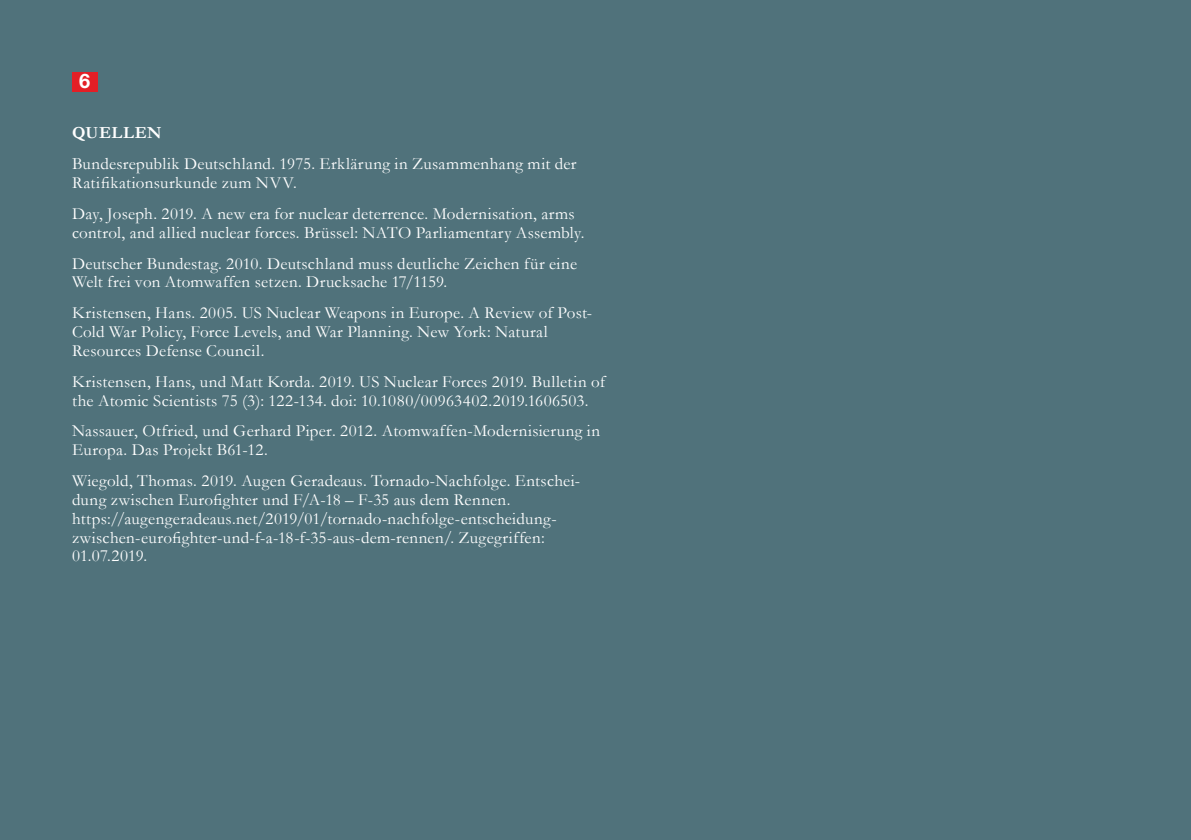
<style>
.page{position:relative;width:1191px;height:840px;background:#fff}
.page>*{position:absolute;margin:0;border:0;box-sizing:border-box;transform-origin:0 0}
.t1{font:700 20px "Helvetica Neue LT Std";color:#fff}
.t2{font:17px/18.8px "Garamond";letter-spacing:.02em;color:#fff}
.t3{font:700 17px "Garamond";letter-spacing:.03em;color:#fff}
</style>
<div class="page">
<div style="left:0;top:0;width:1191px;height:839px;background:#50727b"></div>
<div style="left:72px;top:72px;width:25px;height:20px;background:#e31f26"></div>
<p class="t1" style="left:79px;top:69px;width:13px">6</p>
<p class="t3" style="left:72px;top:121px;width:91px">QUELLEN</p>
<p class="t2" style="left:72px;top:154px;width:506px">Bundesrepublik Deutschland. 1975. Erklärung in Zusammenhang mit der<br>Ratifikationsurkunde zum NVV.</p>
<p class="t2" style="left:72px;top:204px;width:514px">Day, Joseph. 2019. A new era for nuclear deterrence. Modernisation, arms control, and allied nuclear forces. Brüssel: NATO Parliamentary Assembly.</p>
<p class="t2" style="left:72px;top:253px;width:506px">Deutscher Bundestag. 2010. Deutschland muss deutliche Zeichen für eine<br>Welt frei von Atomwaffen setzen. Drucksache 17/1159.</p>
<p class="t2" style="left:72px;top:303px;width:522px">Kristensen, Hans. 2005. US Nuclear Weapons in Europe. A Review of Post-<br>Cold War Policy, Force Levels, and War Planning. New York: Natural<br>Resources Defense Council.</p>
<p class="t2" style="left:72px;top:371px;width:534px">Kristensen, Hans, und Matt Korda. 2019. US Nuclear Forces 2019. Bulletin of the Atomic Scientists 75 (3): 122-134. doi: 10.1080/00963402.2019.1606503.</p>
<p class="t2" style="left:72px;top:421px;width:530px">Nassauer, Otfried, und Gerhard Piper. 2012. Atomwaffen-Modernisierung in<br>Europa. Das Projekt B61-12.</p>
<p class="t2" style="left:72px;top:470px;width:510px">Wiegold, Thomas. 2019. Augen Geradeaus. Tornado-Nachfolge. Entschei&shy;dung zwischen Eurofighter und F/A-18 – F-35 aus dem Rennen. https://augengeradeaus.net/2019/01/tornado-nachfolge-entscheidung&shy;zwischen-eurofighter-und-f-a-18-f-35-aus-dem-rennen/. Zugegriffen:<br>01.07.2019.</p>
</div>
